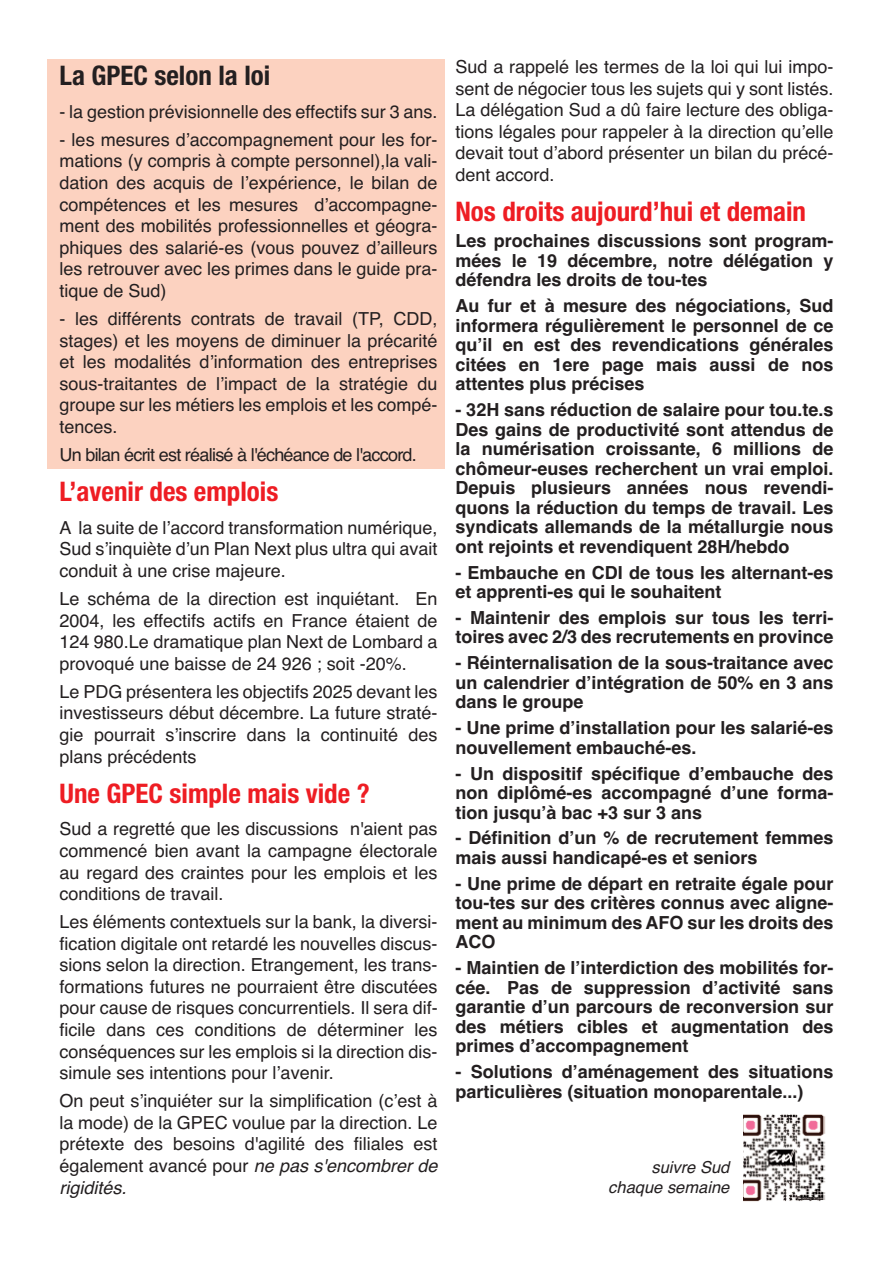
<style>
.page{position:relative;width:893px;height:1263px;background:#fff}
.page>*{position:absolute;margin:0;border:0;box-sizing:border-box;transform-origin:0 0}
.t1{font:700 condensed 27px "Helvetica Neue";color:#ee1d23}
.t2{font:700 condensed 27px "Helvetica Neue";color:#231f20}
.t3{font:18px/21.6px "Helvetica";color:#231f20;text-align:justify}
.t4{font:700 18px/19.5px "Helvetica";color:#231f20;text-align:justify}
.t5{font:18px "Helvetica";letter-spacing:-.04em;color:#231f20}
.t6{font:italic 16.5px/19.8px "Helvetica";color:#231f20;text-align:right}
.s1{font-style:italic}
</style>
<div class="page">
<div style="left:47px;top:60px;width:398px;height:409px;background:#fcd2c0"></div>
<img style="left:743px;top:1114px;width:83px;height:88px">
<h1 class="t2" style="left:60px;top:53px;width:212px">La GPEC selon la loi</h1>
<p class="t3" style="left:60px;top:101px;width:379px">- la gestion prévisionnelle des effectifs sur 3 ans.</p>
<p class="t3" style="left:60px;top:129px;width:379px">- les mesures d’accompagnement pour les for&shy;mations (y compris à compte personnel),la vali&shy;dation des acquis de l’expérience, le bilan de compétences et les mesures d’accompagne&shy;ment des mobilités professionnelles et géogra&shy;phiques des salarié-es (vous pouvez d’ailleurs les retrouver avec les primes dans le guide pra&shy;tique de Sud)</p>
<p class="t3" style="left:60px;top:308px;width:379px">- les différents contrats de travail (TP, CDD, stages) et les moyens de diminuer la précarité et les modalités d’information des entreprises sous-traitantes de l’impact de la stratégie du groupe sur les métiers les emplois et les compé&shy;tences.</p>
<p class="t5" style="left:60px;top:444px;width:359px">Un bilan écrit est réalisé à l'échéance de l'accord.</p>
<h1 class="t1" style="left:60px;top:469px;width:220px">L’avenir des emplois</h1>
<p class="t3" style="left:60px;top:517px;width:379px">A la suite de l’accord transformation numérique, Sud s’inquiète d’un Plan Next plus ultra qui avait conduit à une crise majeure.</p>
<p class="t3" style="left:60px;top:588px;width:379px">Le schéma de la direction est inquiétant. En 2004, les effectifs actifs en France étaient de 124 980.Le dramatique plan Next de Lombard a provoqué une baisse de 24 926 ; soit -20%.</p>
<p class="t3" style="left:60px;top:681px;width:379px">Le PDG présentera les objectifs 2025 devant les investisseurs début décembre. La future straté&shy;gie pourrait s’inscrire dans la continuité des plans précédents</p>
<h1 class="t1" style="left:60px;top:771px;width:312px">Une GPEC simple mais vide ?</h1>
<p class="t3" style="left:60px;top:818px;width:379px">Sud a regretté que les discussions n'aient pas commencé bien avant la campagne électorale au regard des craintes pour les emplois et les conditions de travail.</p>
<p class="t3" style="left:60px;top:911px;width:380px">Les éléments contextuels sur la bank, la diversi&shy;fication digitale ont retardé les nouvelles discus&shy;sions selon la direction. Etrangement, les trans&shy;formations futures ne pourraient être discutées pour cause de risques concurrentiels. Il sera dif&shy;ficile dans ces conditions de déterminer les conséquences sur les emplois si la direction dis&shy;simule ses intentions pour l’avenir.</p>
<p class="t3" style="left:60px;top:1090px;width:379px">On peut s’inquiéter sur la simplification (c’est à la mode) de la GPEC voulue par la direction. Le prétexte des besoins d'agilité des filiales est également avancé pour <span class="s1">ne pas s'encombrer de rigidités.</span></p>
<p class="t3" style="left:455px;top:56px;width:379px">Sud a rappelé les termes de la loi qui lui impo&shy;sent de négocier tous les sujets qui y sont listés.<br>La délégation Sud a dû faire lecture des obliga&shy;tions légales pour rappeler à la direction qu’elle devait tout d’abord présenter un bilan du précé&shy;dent accord.</p>
<h1 class="t1" style="left:455px;top:189px;width:352px">Nos droits aujourd’hui et demain</h1>
<p class="t4" style="left:455px;top:231px;width:379px">Les prochaines discussions sont program&shy;mées le 19 décembre, notre délégation y défendra les droits de tou-tes</p>
<p class="t4" style="left:455px;top:296px;width:379px">Au fur et à mesure des négociations, Sud informera régulièrement le personnel de ce qu’il en est des revendications générales citées en 1ere page mais aussi de nos attentes plus précises</p>
<p class="t4" style="left:455px;top:400px;width:379px">- 32H sans réduction de salaire pour tou.te.s Des gains de productivité sont attendus de la numérisation croissante, 6 millions de chômeur-euses recherchent un vrai emploi.<br>Depuis plusieurs années nous revendi&shy;quons la réduction du temps de travail. Les syndicats allemands de la métallurgie nous ont rejoints et revendiquent 28H/hebdo</p>
<p class="t4" style="left:455px;top:563px;width:379px">- Embauche en CDI de tous les alternant-es et apprenti-es qui le souhaitent</p>
<p class="t4" style="left:455px;top:608px;width:379px">- Maintenir des emplois sur tous les terri&shy;toires avec 2/3 des recrutements en province</p>
<p class="t4" style="left:455px;top:653px;width:379px">- Réinternalisation de la sous-traitance avec un calendrier d’intégration de 50% en 3 ans dans le groupe</p>
<p class="t4" style="left:455px;top:718px;width:379px">- Une prime d’installation pour les salarié-es nouvellement embauché-es.</p>
<p class="t4" style="left:455px;top:764px;width:379px">- Un dispositif spécifique d’embauche des non diplômé-es accompagné d’une forma&shy;tion jusqu’à bac +3 sur 3 ans</p>
<p class="t4" style="left:455px;top:828px;width:379px">- Définition d’un % de recrutement femmes mais aussi handicapé-es et seniors</p>
<p class="t4" style="left:455px;top:874px;width:379px">- Une prime de départ en retraite égale pour tou-tes sur des critères connus avec aligne&shy;ment au minimum des AFO sur les droits des ACO</p>
<p class="t4" style="left:455px;top:958px;width:379px">- Maintien de l’interdiction des mobilités for&shy;cée. Pas de suppression d’activité sans garantie d’un parcours de reconversion sur des métiers cibles et augmentation des primes d’accompagnement</p>
<p class="t4" style="left:455px;top:1062px;width:379px">- Solutions d’aménagement des situations particulières (situation monoparentale...)</p>
<p class="t6" style="left:608px;top:1157px;width:123px">suivre Sud chaque semaine</p>
</div>
